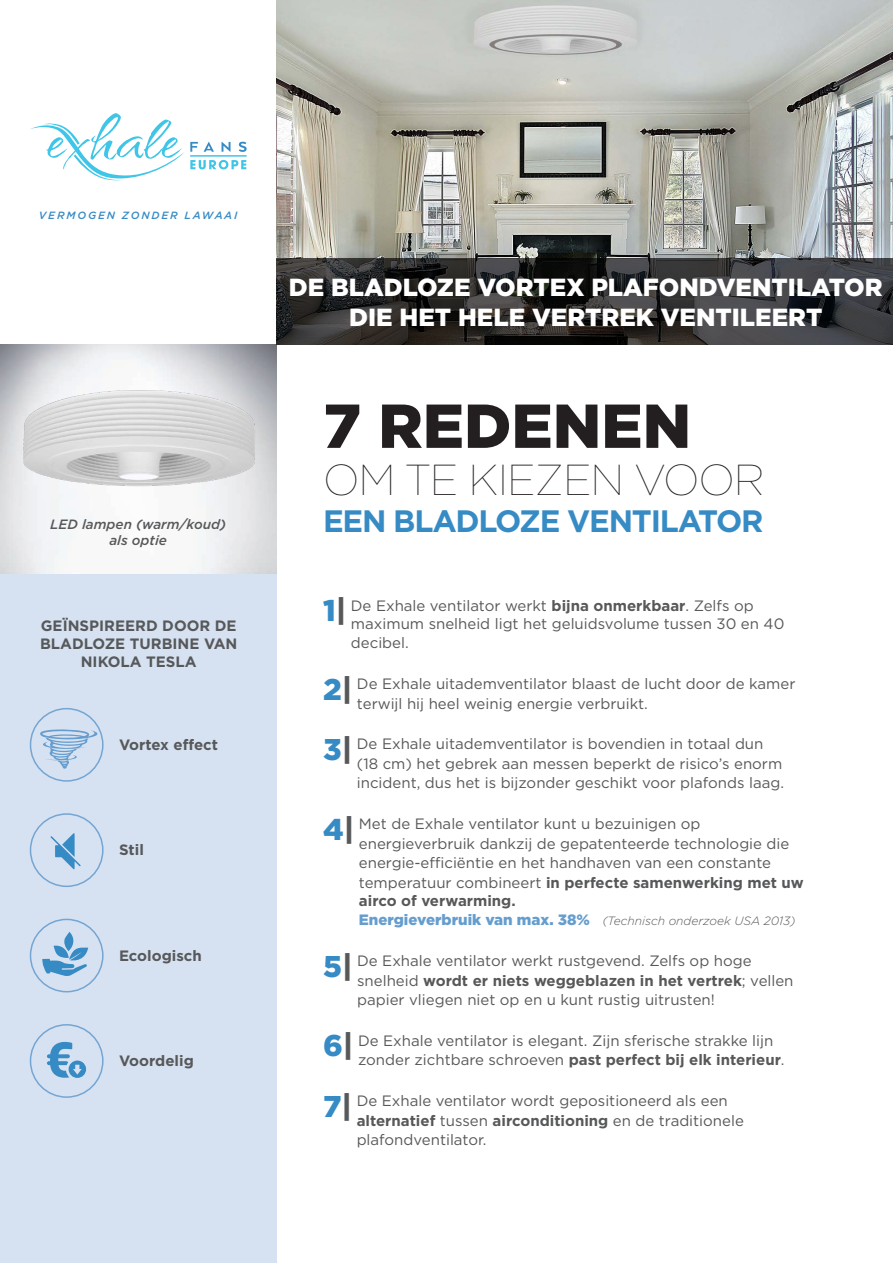
<style>
.page{position:relative;width:893px;height:1263px;background:#fff}
.page>*{position:absolute;margin:0;border:0;box-sizing:border-box;transform-origin:0 0}
.t1{font:900 61.8px "Gotham";color:#231f20}
.t2{font:100 43.35px "Gotham";letter-spacing:-.025em;color:#231f20}
.t3{font:700 30.9px "Gotham";letter-spacing:-.04em;color:#378bc5}
.t4{font:900 24.75px "Gotham";color:#fff}
.t5{font:15px/19.5px "Gotham";color:#57585a}
.t6{font:700 15px/18px "Gotham";color:#57585a;text-align:center}
.t7{font:italic 500 13.5px "Gotham";color:#57585a}
.t8{font:italic 300 12px "Gotham";color:#57585a}
.t9{font:italic 500 10.5px "Gotham";letter-spacing:.175em;color:#378bc5}
.s1{font-weight:900;font-size:30px;color:#378bc5}
.s2{font-weight:900;font-size:30px}
.s3{font-weight:700}
.s4{font-weight:900;font-style:normal;font-size:15px;color:#659dce}
</style>
<div class="page">
<img style="left:276px;top:0;width:617px;height:258px">
<svg style="left:276px;top:258px;width:617px;height:86px;background:#302f2f"></svg>
<div style="left:0;top:575px;width:276px;height:688px;background:#d6e2f1"></div>
<div style="left:30px;top:813px;width:74px;height:74px;border:2px solid #74a5d3;border-radius:50%"></div>
<div style="left:30px;top:919px;width:74px;height:73px;border:2px solid #74a5d3;border-radius:50%"></div>
<div style="left:30px;top:1024px;width:74px;height:74px;border:2px solid #74a5d3;border-radius:50%"></div>
<div style="left:30px;top:708px;width:74px;height:74px;border:2px solid #74a5d3;border-radius:50%"></div>
<svg style="left:40px;top:729px;width:58px;height:40px"></svg>
<svg style="left:51px;top:833px;width:30px;height:36px"></svg>
<svg style="left:42px;top:932px;width:46px;height:44px"></svg>
<svg style="left:47px;top:1042px;width:39px;height:36px"></svg>
<img style="left:16px;top:383px;width:244px;height:111px">
<svg style="left:30px;top:113px;width:154px;height:68px"></svg>
<svg style="left:190px;top:142px;width:57px;height:10px"></svg>
<svg style="left:190px;top:160px;width:56px;height:9px"></svg>
<hr style="left:190px;top:155px;width:57px;height:2px;background:#3fc5e8">
<p class="t9" style="left:39px;top:208px;width:200px">VERMOGEN ZONDER LAWAAI</p>
<p class="t7" style="left:50px;top:515px;width:177px">LED lampen (warm/koud)</p>
<p class="t7" style="left:109px;top:531px;width:59px">als optie</p>
<p class="t6" style="left:40px;top:616px;width:199px">GEÏNSPIREERD DOOR DE<br>BLADLOZE TURBINE VAN<br>NIKOLA TESLA</p>
<p class="t6" style="left:119px;top:735px;width:100px">Vortex effect</p>
<p class="t6" style="left:119px;top:841px;width:26px">Stil</p>
<p class="t6" style="left:119px;top:946px;width:84px">Ecologisch</p>
<p class="t6" style="left:119px;top:1052px;width:76px">Voordelig</p>
<p class="t4" style="left:289px;top:270px;width:595px">DE BLADLOZE VORTEX PLAFONDVENTILATOR</p>
<p class="t4" style="left:349px;top:300px;width:475px">DIE HET HELE VERTREK VENTILEERT</p>
<p class="t1" style="left:323px;top:383px;width:370px">7 REDENEN</p>
<p class="t2" style="left:323px;top:453px;width:443px">OM TE KIEZEN VOOR</p>
<p class="t3" style="left:323px;top:500px;width:442px">EEN BLADLOZE VENTILATOR</p>
<p class="t5" style="left:351px;top:596px;width:435px;line-height:18px;text-indent:-28px"><span class="s1">1</span><span class="s2">|</span> De Exhale ventilator werkt <span class="s3">bijna onmerkbaar</span>. Zelfs op maximum snelheid ligt het geluidsvolume tussen 30 en 40</p>
<p class="t5" style="left:351px;top:633px;width:59px">decibel.</p>
<p class="t5" style="left:357px;top:674px;width:440px;text-indent:-34px"><span class="s1">2</span><span class="s2">|</span> De Exhale uitademventilator blaast de lucht door de kamer terwijl hij heel weinig energie verbruikt.</p>
<p class="t5" style="left:357px;top:734px;width:429px;text-indent:-34px"><span class="s1">3</span><span class="s2">|</span> De Exhale uitademventilator is bovendien in totaal dun (18 cm) het gebrek aan messen beperkt de risico’s enorm incident, dus het is bijzonder geschikt voor plafonds laag.</p>
<p class="t5" style="left:359px;top:814px;width:446px;text-indent:-36px"><span class="s1">4</span><span class="s2">|</span> Met de Exhale ventilator kunt u bezuinigen op energieverbruik dankzij de gepatenteerde technologie die energie-efficiëntie en het handhaven van een constante temperatuur combineert <span class="s3">in perfecte samenwerking met uw</span></p>
<p class="t6" style="left:359px;top:891px;width:158px">airco of verwarming.</p>
<p class="t8" style="left:359px;top:913px;width:438px"><span class="s4">Energieverbruik van max. 38%</span> (Technisch onderzoek USA 2013)</p>
<p class="t5" style="left:357px;top:951px;width:438px;text-indent:-34px"><span class="s1">5</span><span class="s2">|</span> De Exhale ventilator werkt rustgevend. Zelfs op hoge snelheid <span class="s3">wordt er niets weggeblazen in het vertrek</span>; vellen papier vliegen niet op en u kunt rustig uitrusten!</p>
<p class="t5" style="left:358px;top:1030px;width:428px;text-indent:-35px"><span class="s1">6</span><span class="s2">|</span> De Exhale ventilator is elegant. Zijn sferische strakke lijn zonder zichtbare schroeven <span class="s3">past perfect bij elk interieur</span>.</p>
<p class="t5" style="left:357px;top:1091px;width:389px;text-indent:-34px"><span class="s1">7</span><span class="s2">|</span> De Exhale ventilator wordt gepositioneerd als een <span class="s3">alternatief</span> tussen <span class="s3">airconditioning</span> en de traditionele plafondventilator.</p>
</div>
